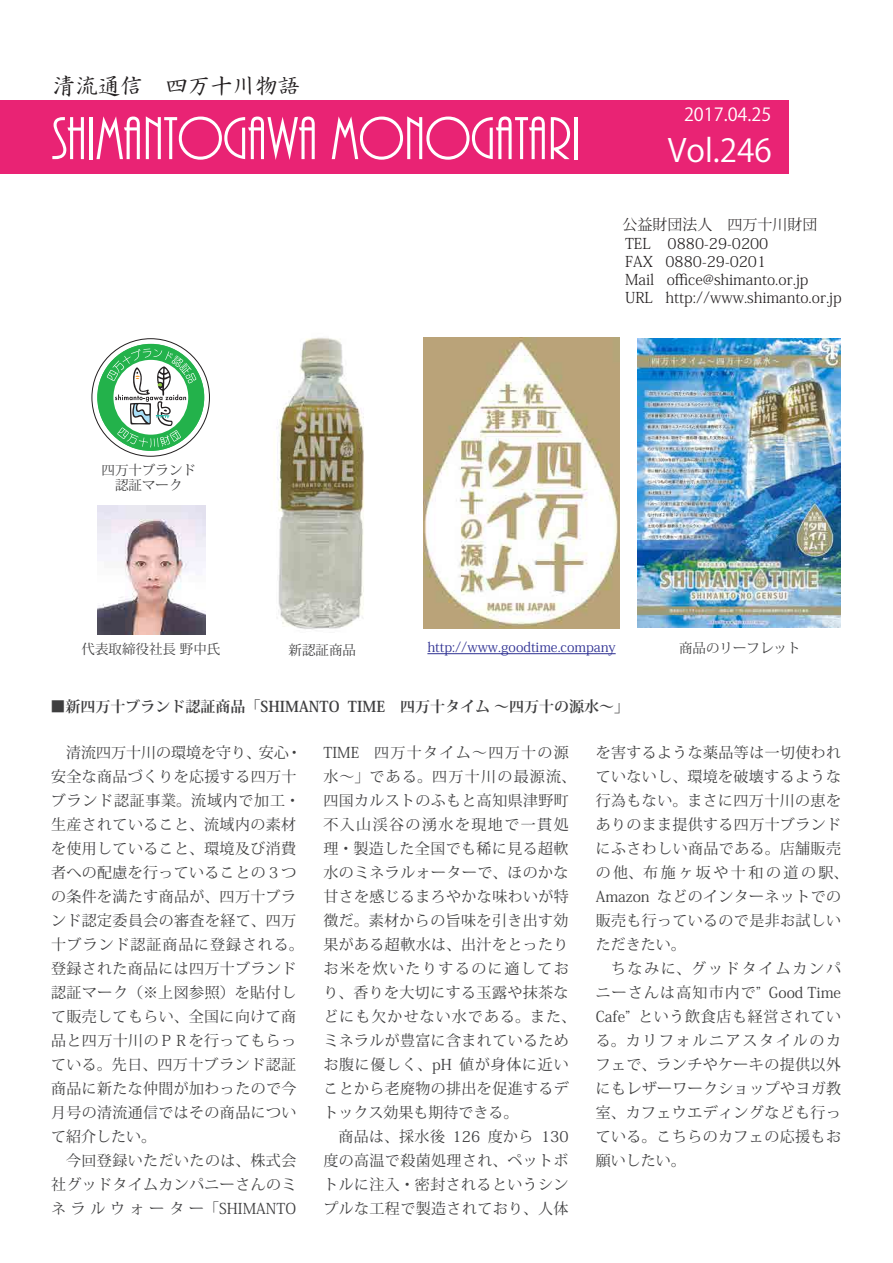
<style>
.page{position:relative;width:893px;height:1263px;background:#fff}
.page>*{position:absolute;margin:0;border:0;box-sizing:border-box;transform-origin:0 0}
.t1{font:63px "ARBONNIE";color:#fff}
.t2{font:31.5px "Koz Go Pr 6 N";color:#fff}
.t3{font:22.5px "HG Seikaishotai PRO";color:#231f20}
.t4{font:18px "Koz Go Pr 6 N";color:#fff}
.t5{font:15px/24px "Koz Min Pr 6 N";letter-spacing:.025em;color:#3e3e3f}
.t6{font:300 15px/18px "Koz Min Pr 6 N";color:#231f20}
.t7{font:700 15px "Koz Min Pr 6 N";color:#3e3e3f}
.t8{font:13.5px/15px "Koz Min Pr 6 N";color:#3e3e3f}
.t9{font:13.5px "Koz Min Pr 6 N";color:#2e3092}
</style>
<div class="page">
<div style="left:0;top:100px;width:788px;height:73px;background:#e92374"></div>
<img style="left:638px;top:338px;width:202px;height:289px">
<hr style="left:427px;top:653px;width:189px;height:1px;background:#2e3092">
<img style="left:276px;top:338px;width:88px;height:292px">
<img style="left:423px;top:338px;width:197px;height:290px">
<div style="left:97px;top:344px;width:107px;height:107px;background:#23b24b;border-radius:50%"></div>
<svg style="left:107px;top:349px;width:89px;height:98px"></svg>
<img style="left:97px;top:506px;width:108px;height:128px">
<h3 class="t3" style="left:53px;top:75px;width:249px">清流通信　四万十川物語</h3>
<h1 class="t1" style="left:52px;top:107px;width:530px">SHIMANTOGAWA MONOGATARI</h1>
<p class="t4" style="left:684px;top:104px;width:89px">2017.04.25</p>
<h2 class="t2" style="left:668px;top:133px;width:106px">Vol.246</h2>
<p class="t6" style="left:622px;top:215px;width:196px;line-height:19.5px">公益財団法人　四万十川財団<br>TEL 0880-29-0200</p>
<p class="t6" style="left:625px;top:253px;width:218px">FAX 0880-29-0201<br>Mail office@shimanto.or.jp<br>URL http://www.shimanto.or.jp</p>
<p class="t8" style="left:102px;top:462px;width:96px">四万十ブランド　認証マーク</p>
<p class="t8" style="left:82px;top:642px;width:140px">代表取締役社長 野中氏</p>
<p class="t8" style="left:289px;top:643px;width:69px">新認証商品</p>
<p class="t9" style="left:427px;top:640px;width:190px">http://www.goodtime.company</p>
<p class="t8" style="left:679px;top:641px;width:123px">商品のリーフレット</p>
<p class="t7" style="left:50px;top:698px;width:580px">■新四万十ブランド認証商品「SHIMANTO TIME　四万十タイム ～四万十の源水～」</p>
<p class="t5" style="left:51px;top:741px;width:254px">　清流四万十川の環境を守り、安心・安全な商品づくりを応援する四万十ブランド認証事業。流域内で加工・生産されていること、流域内の素材を使用していること、環境及び消費者への配慮を行っていることの３つの条件を満たす商品が、四万十ブランド認定委員会の審査を経て、四万十ブランド認証商品に登録される。登録された商品には四万十ブランド認証マーク（※上図参照）を貼付して販売してもらい、全国に向けて商品と四万十川のＰＲを行ってもらっている。先日、四万十ブランド認証商品に新たな仲間が加わったので今月号の清流通信ではその商品について紹介したい。<br>　今回登録いただいたのは、株式会社グッドタイムカンパニーさんのミネラルウォーター「SHIMANTO</p>
<p class="t5" style="left:323px;top:741px;width:254px">TIME　四万十タイム～四万十の源水～」である。四万十川の最源流、四国カルストのふもと高知県津野町不入山渓谷の湧水を現地で一貫処理・製造した全国でも稀に見る超軟水のミネラルォーターで、ほのかな甘さを感じるまろやかな味わいが特徴だ。素材からの旨味を引き出す効果がある超軟水は、出汁をとったりお米を炊いたりするのに適しており、香りを大切にする玉露や抹茶などにも欠かせない水である。また、ミネラルが豊富に含まれているためお腹に優しく、pH 値が身体に近いことから老廃物の排出を促進するデトックス効果も期待できる。<br>　商品は、採水後 126 度から 130度の高温で殺菌処理され、ペットボトルに注入・密封されるというシンプルな工程で製造されており、人体</p>
<p class="t5" style="left:596px;top:741px;width:254px">を害するような薬品等は一切使われていないし、環境を破壊するような行為もない。まさに四万十川の恵をありのまま提供する四万十ブランドにふさわしい商品である。店舗販売の他、布施ヶ坂や十和の道の駅、<br>Amazon などのインターネットでの販売も行っているので是非お試しいただきたい。<br>　ちなみに、グッドタイムカンパニーさんは高知市内で” Good Time<br>Cafe” という飲食店も経営されている。カリフォルニアスタイルのカフェで、ランチやケーキの提供以外にもレザーワークショップやヨガ教室、カフェウエディングなども行っている。こちらのカフェの応援もお願いしたい。</p>
</div>
